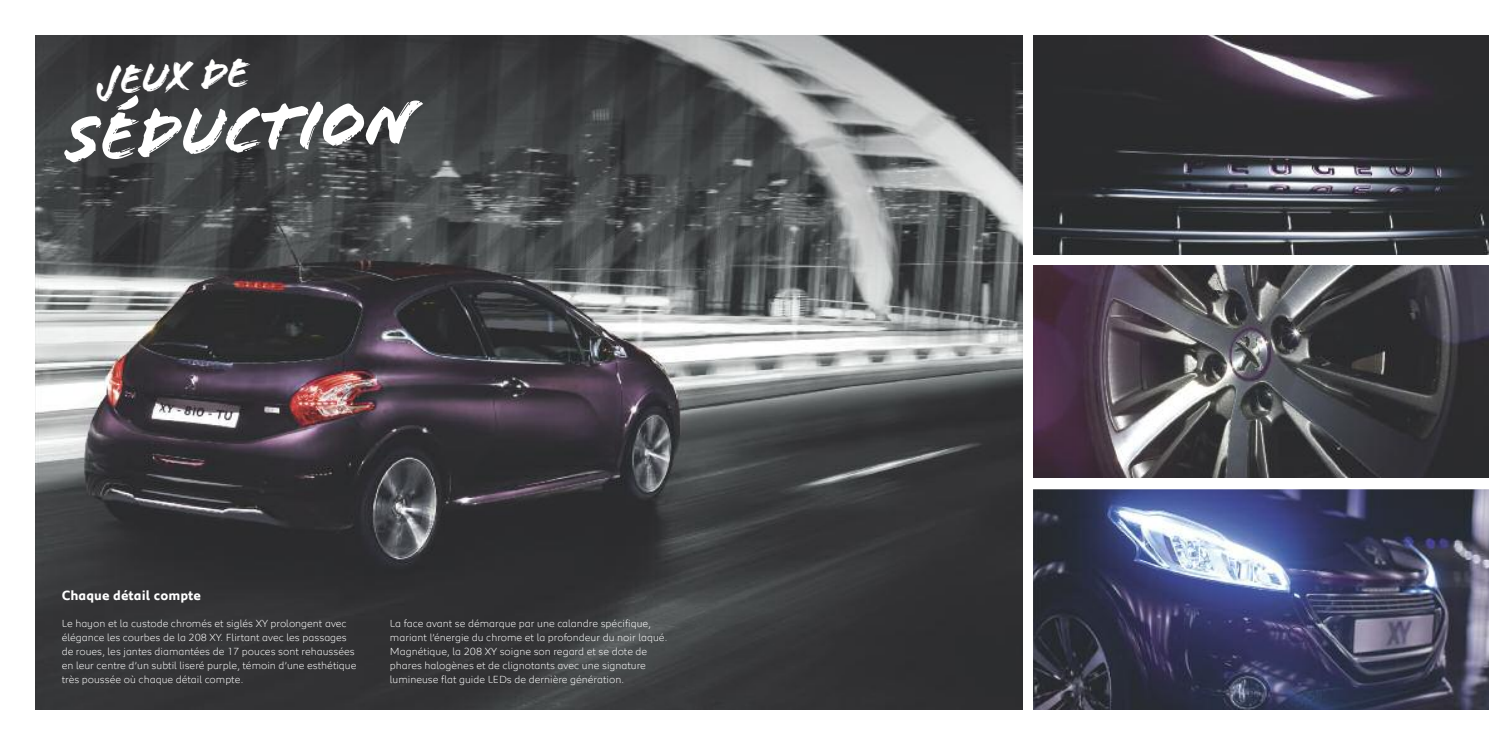
<style>
.page{position:relative;width:1489px;height:745px;background:#fff}
.page>*{position:absolute;margin:0;border:0;box-sizing:border-box;transform-origin:0 0}
.t1{font:70px "Flood Std";color:#fff}
.t2{font:42.5px "Flood Std";color:#fff}
.t3{font:700 13.75px "Peugeot";color:#fff}
.t4{font:300 10.62px/13.8px "Peugeot";color:#fff}
</style>
<div class="page">
<img style="left:1033px;top:35px;width:455px;height:219px">
<img style="left:1033px;top:265px;width:455px;height:212px">
<img style="left:1033px;top:489px;width:455px;height:220px">
<img style="left:35px;top:35px;width:987px;height:674px">
<h2 class="t2" style="left:96px;top:53px;width:154px;rotate:-3deg">JEUX DE</h2>
<h1 class="t1" style="left:63px;top:94px;width:354px;rotate:-3deg">SÉDUCTION</h1>
<p class="t3" style="left:62px;top:588px;width:141px">Chaque détail compte</p>
<p class="t4" style="left:62px;top:617px;width:296px">Le hayon et la custode chromés et siglés XY prolongent avec élégance les courbes de la 208 XY. Flirtant avec les passages de roues, les jantes diamantées de 17 pouces sont rehaussées en leur centre d’un subtil liseré purple, témoin d’une esthétique très poussée où chaque détail compte.</p>
<p class="t4" style="left:390px;top:617px;width:279px">La face avant se démarque par une calandre spécifique, mariant l’énergie du chrome et la profondeur du noir laqué.<br>Magnétique, la 208 XY soigne son regard et se dote de phares halogènes et de clignotants avec une signature lumineuse flat guide LEDs de dernière génération.</p>
</div>
